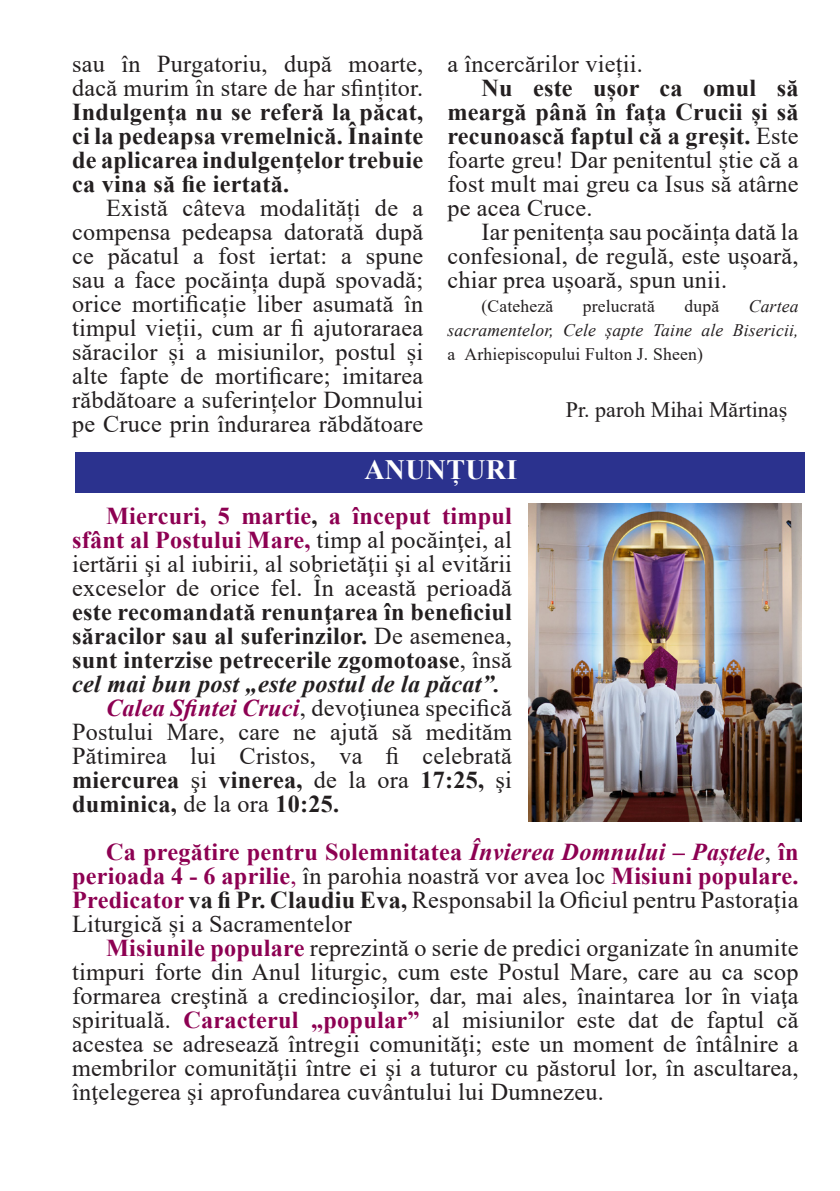
<style>
.page{position:relative;width:840px;height:1191px;background:#fff}
.page>*{position:absolute;margin:0;border:0;box-sizing:border-box;transform-origin:0 0}
.corp_text{font:700 28px "Times New Roman";letter-spacing:.01em;color:#fff}
.t1{font:24.2px/24px "Times New Roman";letter-spacing:.01em;color:#231f20;text-align:justify}
.t2{font:700 24.2px/24px "Times New Roman";letter-spacing:.01em;color:#231f20;text-align:justify}
.t3{font:22px "Times New Roman";color:#231f20}
.t4{font:italic 17.6px/24px "Times New Roman";letter-spacing:.01em;color:#231f20;text-align:justify}
.t5{font:17.6px "Times New Roman";letter-spacing:.01em;color:#231f20}
.s1{font-weight:400}
.s2{font-weight:700}
.s3{font-style:normal}
.s4{font-weight:700;color:#8d0052}
.s5{font-weight:700;font-style:italic}
.s6{font-weight:700;font-style:italic;color:#8d0052}
.s7{color:#8d0052}
</style>
<div class="page">
<div style="left:75px;top:452px;width:728px;height:40px;background:#2b328e"></div>
<img style="left:528px;top:503px;width:273px;height:318px">
<p class="t2" style="left:72px;top:51px;width:352px"><span class="s1">sau în Purgatoriu, după moarte, dacă murim în stare de har sfințitor.<br></span>Indulgența nu se referă la păcat, ci la pedeapsa vremelnică. Înainte de aplicarea indulgențelor trebuie ca vina să fie iertată.</p>
<p class="t1" style="left:72px;top:195px;width:352px;text-indent:34px">Există câteva modalități de a compensa pedeapsa datorată după ce păcatul a fost iertat: a spune sau a face pocăința după spovadă; orice mortificație liber asumată în timpul vieții, cum ar fi ajutoraraea săracilor și a misiunilor, postul și alte fapte de mortificare; imitarea răbdătoare a suferințelor Domnului pe Cruce prin îndurarea răbdătoare</p>
<p class="t1" style="left:447px;top:51px;width:197px">a încercărilor vieții.</p>
<p class="t1" style="left:447px;top:75px;width:352px;text-indent:34px"><span class="s2">Nu este ușor ca omul să meargă până în fața Crucii și să recunoască faptul că a greșit.</span> Este foarte greu! Dar penitentul știe că a fost mult mai greu ca Isus să atârne pe acea Cruce.</p>
<p class="t1" style="left:447px;top:219px;width:352px;text-indent:34px">Iar penitența sau pocăința dată la confesional, de regulă, este ușoară, chiar prea ușoară, spun unii.</p>
<p class="t5" style="left:481px;top:294px;width:73px">(Cateheză</p>
<p class="t5" style="left:582px;top:294px;width:73px">prelucrată</p>
<p class="t5" style="left:684px;top:294px;width:36px">după</p>
<p class="t4" style="left:447px;top:294px;width:352px;text-indent:301px">Cartea sacramentelor, Cele șapte Taine ale Bisericii, <span class="s3">a Arhiepiscopului Fulton J. Sheen)</span></p>
<p class="t3" style="left:565px;top:394px;width:223px">Pr. paroh Mihai Mărtinaș</p>
<p class="corp_text" style="left:364px;top:449px;width:154px">ANUNȚURI</p>
<p class="t1" style="left:72px;top:503px;width:441px;text-indent:34px"><span class="s4">Miercuri, 5 martie</span><span class="s2">,</span> <span class="s4">a început timpul sfânt al Postului Mare,</span> timp al pocăinţei, al iertării şi al iubirii, al sobrietăţii şi al evitării exceselor de orice fel. În această perioadă <span class="s2">este recomandată renunţarea în beneficiul săracilor sau al suferinzilor.</span> De asemenea, <span class="s2">sunt interzise petrecerile zgomotoase</span>, însă <span class="s5">cel mai bun post „este postul de la păcat”.</span></p>
<p class="t1" style="left:72px;top:695px;width:441px;text-indent:34px"><span class="s6">Calea Sfintei Cruci</span>, devoţiunea specifică Postului Mare, care ne ajută să medităm Pătimirea lui Cristos, va fi celebrată <span class="s2">miercurea</span> şi <span class="s2">vinerea,</span> de la ora <span class="s2">17:25,</span> şi <span class="s2">duminica,</span> de la ora <span class="s2">10:25.</span></p>
<p class="t1" style="left:72px;top:839px;width:727px;text-indent:34px"><span class="s4">Ca pregătire pentru Solemnitatea</span> <span class="s6">Învierea Domnului – Paștele</span>, <span class="s4">în perioada 4 - 6 aprilie</span><span class="s7">,</span> în parohia noastră vor avea loc <span class="s4">Misiuni populare.<br>Predicator</span> <span class="s2">va fi Pr. Claudiu Eva,</span> Responsabil la Oficiul pentru Pastorația Liturgică și a Sacramentelor</p>
<p class="t1" style="left:72px;top:935px;width:727px;text-indent:34px"><span class="s4">Misiunile populare</span> reprezintă o serie de predici organizate în anumite timpuri forte din Anul liturgic, cum este Postul Mare, care au ca scop formarea creştină a credincioşilor, dar, mai ales, înaintarea lor în viaţa spirituală. <span class="s4">Caracterul „popular”</span> al misiunilor este dat de faptul că acestea se adresează întregii comunităţi; este un moment de întâlnire a membrilor comunităţii între ei şi a tuturor cu păstorul lor, în ascultarea, înţelegerea şi aprofundarea cuvântului lui Dumnezeu.</p>
</div>
